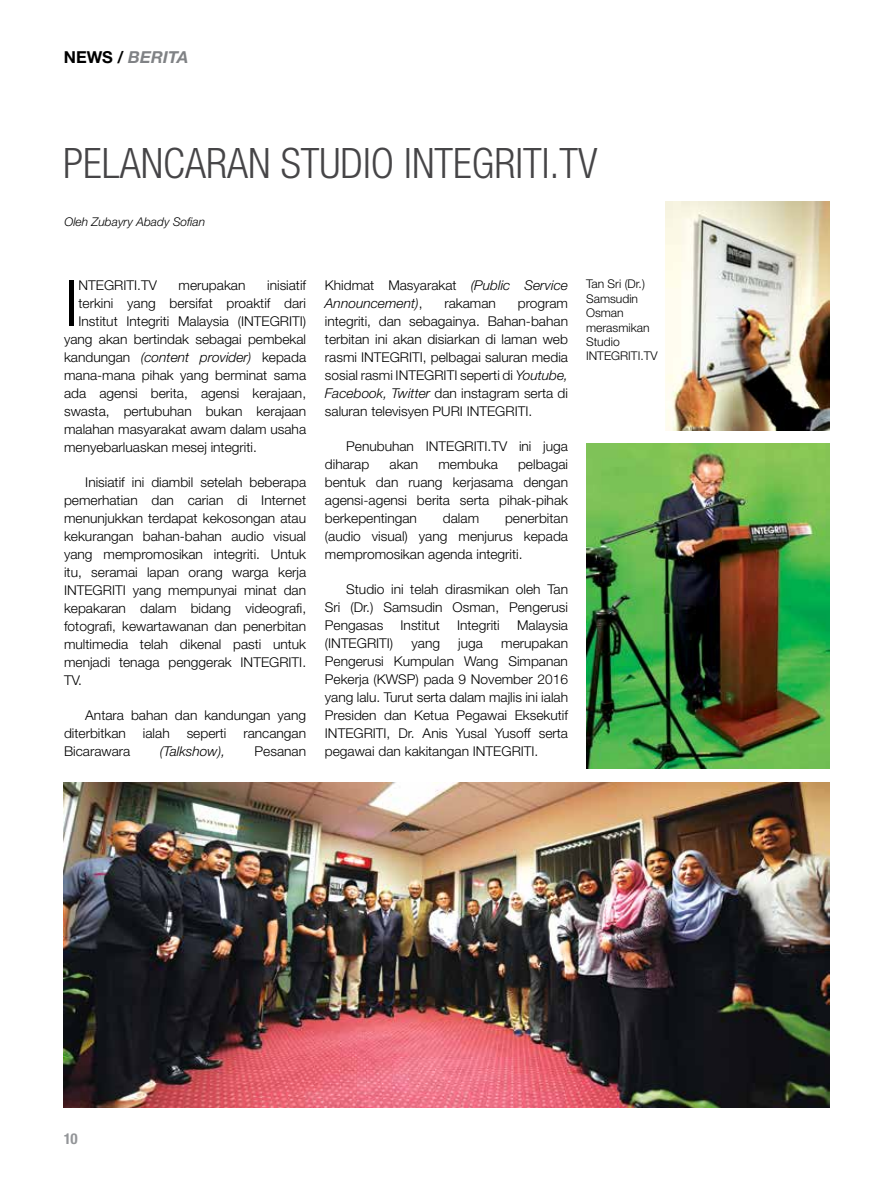
<style>
.page{position:relative;width:893px;height:1191px;background:#fff}
.page>*{position:absolute;margin:0;border:0;box-sizing:border-box;transform-origin:0 0}
.t1{font:300 63.9px "Helvetica Neue LT Std";color:#000}
.t2{font:300 condensed 42px "Helvetica Neue LT Std";color:#464547}
.t3{font:italic 700 16.5px "Helvetica Neue LT Std";color:#808285}
.t4{font:700 condensed 15px "Helvetica Neue LT Std";color:#939598}
.t5{font:300 13.5px/18px "Helvetica Neue LT Std";color:#000;text-align:justify}
.t6{font:italic 300 13.5px/18px "Helvetica Neue LT Std";color:#000}
.t7{font:300 12px/14.4px "Helvetica Neue LT Std";color:#000}
.t8{font:italic 300 12px "Helvetica Neue LT Std";color:#000}
.s1{font-style:normal;color:#000}
.s2{font-style:normal}
.s3{font-style:italic}
</style>
<div class="page">
<img style="left:64px;top:782px;width:765px;height:325px">
<img style="left:666px;top:202px;width:163px;height:228px">
<img style="left:586px;top:443px;width:243px;height:325px">
<p class="t3" style="left:64px;top:47px;width:126px"><span class="s1">NEWS /</span> BERITA</p>
<h2 class="t2" style="left:63px;top:139px;width:21px">PELAN</h2>
<h2 class="t2" style="left:163px;top:139px;width:44px">CARAN</h2>
<h2 class="t2" style="left:281px;top:139px;width:21px">STUD</h2>
<h2 class="t2" style="left:363px;top:139px;width:70px">IO INTEGR</h2>
<h2 class="t2" style="left:515px;top:139px;width:65px">ITI.TV</h2>
<p class="t8" style="left:65px;top:215px;width:142px">Oleh Zubayry Abady Sofian</p>
<h1 class="t1" style="left:64px;top:264px;width:16px">I</h1>
<p class="t5" style="left:79px;top:275px;width:80px">NTEGRITI.TV</p>
<p class="t5" style="left:179px;top:275px;width:68px">merupakan</p>
<p class="t5" style="left:267px;top:275px;width:40px">inisiatif</p>
<p class="t5" style="left:79px;top:293px;width:229px">terkini yang bersifat proaktif dari</p>
<p class="t5" style="left:79px;top:311px;width:229px">Institut Integriti Malaysia (INTEGRITI)</p>
<p class="t5" style="left:64px;top:329px;width:244px">yang akan bertindak sebagai pembekal</p>
<p class="t6" style="left:64px;top:348px;width:244px"><span class="s2">kandungan</span> (content provider) <span class="s2">kepada</span></p>
<p class="t5" style="left:64px;top:365px;width:244px">mana-mana pihak yang berminat sama</p>
<p class="t5" style="left:64px;top:383px;width:244px">ada agensi berita, agensi kerajaan,</p>
<p class="t5" style="left:64px;top:401px;width:244px">swasta, pertubuhan bukan kerajaan</p>
<p class="t5" style="left:64px;top:419px;width:244px">malahan masyarakat awam dalam usaha</p>
<p class="t5" style="left:64px;top:437px;width:194px">menyebarluaskan mesej integriti.</p>
<p class="t5" style="left:64px;top:472px;width:244px;text-indent:21px">Inisiatif ini diambil setelah beberapa pemerhatian dan carian di Internet menunjukkan terdapat kekosongan atau kekurangan bahan-bahan audio visual yang mempromosikan integriti. Untuk itu, seramai lapan orang warga kerja INTEGRITI yang mempunyai minat dan kepakaran dalam bidang videografi, fotografi, kewartawanan dan penerbitan multimedia telah dikenal pasti untuk menjadi tenaga penggerak INTEGRITI.<br>TV.</p>
<p class="t5" style="left:64px;top:705px;width:244px;text-indent:21px">Antara bahan dan kandungan yang diterbitkan</p>
<p class="t5" style="left:143px;top:723px;width:28px">ialah</p>
<p class="t5" style="left:187px;top:723px;width:41px">seperti</p>
<p class="t5" style="left:243px;top:723px;width:64px">rancangan</p>
<p class="t5" style="left:64px;top:741px;width:68px">Bicarawara</p>
<p class="t6" style="left:160px;top:741px;width:67px">(Talkshow),</p>
<p class="t5" style="left:255px;top:741px;width:53px">Pesanan</p>
<p class="t6" style="left:325px;top:276px;width:245px"><span class="s2">Khidmat Masyarakat</span> (Public Service<br>Announcement)<span class="s2">,</span></p>
<p class="t5" style="left:444px;top:293px;width:53px">rakaman</p>
<p class="t5" style="left:325px;top:293px;width:245px;text-indent:193px">program integriti, dan sebagainya. Bahan-bahan terbitan ini akan disiarkan di laman web rasmi INTEGRITI, pelbagai saluran media sosial rasmi INTEGRITI seperti di <span class="s3">Youtube, Facebook, Twitter</span> dan instagram serta di saluran televisyen PUR I INTEGRITI.</p>
<p class="t5" style="left:325px;top:436px;width:245px;text-indent:21px">Penubuhan INTEGRITI.TV ini juga diharap</p>
<p class="t5" style="left:325px;top:454px;width:245px;text-indent:193px">pelbagai bentuk dan ruang kerjasama dengan agensi-agensi berita serta pihak-pihak berkepentingan</p>
<p class="t5" style="left:390px;top:454px;width:30px">akan</p>
<p class="t5" style="left:438px;top:454px;width:61px">membuka</p>
<p class="t5" style="left:325px;top:508px;width:245px;text-indent:180px">penerbitan (audio visual) yang menjurus kepada mempromosikan agenda integriti.</p>
<p class="t5" style="left:325px;top:579px;width:245px;text-indent:21px">Studio ini telah dirasmikan oleh Tan Sri (Dr.) Samsudin Osman, Pengerusi Pengasas</p>
<p class="t5" style="left:443px;top:508px;width:38px">dalam</p>
<p class="t5" style="left:401px;top:615px;width:41px">Institut</p>
<p class="t5" style="left:457px;top:615px;width:44px">Integriti</p>
<p class="t5" style="left:517px;top:615px;width:53px">Malaysia</p>
<p class="t5" style="left:325px;top:633px;width:70px">(INTEGRITI)</p>
<p class="t5" style="left:411px;top:633px;width:30px">yang</p>
<p class="t5" style="left:458px;top:633px;width:26px">juga</p>
<p class="t5" style="left:325px;top:633px;width:245px;text-indent:176px">merupakan Pengerusi Kumpulan Wang Simpanan Pekerja (KWSP) pada 9 November 2016 yang lalu. Turut serta dalam majlis ini ialah Presiden dan Ketua Pegawai Eksekutif INTEGRITI, Dr. Anis Yusal Yusoff serta pegawai dan kakitangan INTEGRITI.</p>
<p class="t7" style="left:586px;top:277px;width:73px">Tan Sri (Dr.)<br>Samsudin<br>Osman merasmikan<br>Studio<br>INTEGRITI.TV</p>
<p class="t4" style="left:64px;top:1129px;width:15px">10</p>
</div>
